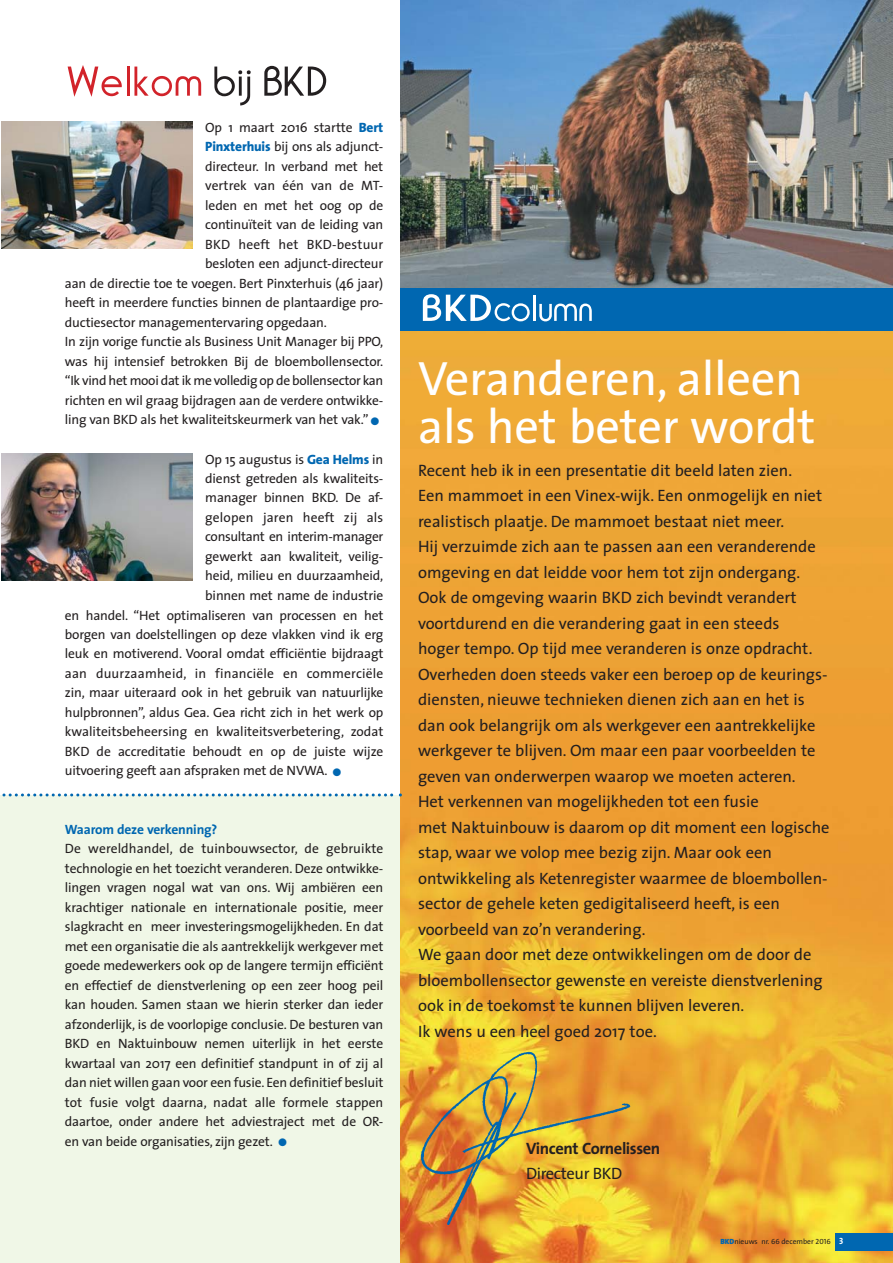
<style>
.page{position:relative;width:893px;height:1263px;background:#fff}
.page>*{position:absolute;margin:0;border:0;box-sizing:border-box;transform-origin:0 0}
.t1{font:48.45px/48.4px "The Sans";letter-spacing:-.005em;color:#fff}
.t2{font:16.5px/25.5px "The Sans";color:#231f20}
.t3{font:700 16.5px "The Sans";letter-spacing:-.025em;color:#231f20}
.t4{font:16.5px "The Sans";letter-spacing:-.025em;color:#231f20}
.t5{font:13.5px/19.5px "The Sans";letter-spacing:-.01em;color:#231f20;text-align:justify}
.t6{font:700 13.5px "The Sans";letter-spacing:-.015em;color:#0067b1}
.t7{font:7.5px "The Sans";color:#231f20}
.s1{font-weight:800;color:#0067b1}
.s2{font-family:"Monotype Sorts";font-size:10.5px;color:#0067b1}
.s3{font-weight:900;color:#0067b1}
.s4{font-family:"The Sans Caps"}
.s5{font-family:"The Sans Bold Caps";font-size:9px;color:#fff}
</style>
<div class="page">
<div style="left:0;top:795px;width:400px;height:468px;background:#f0f7e7"></div>
<img style="left:400px;top:331px;width:492px;height:932px">
<img style="left:421px;top:1051px;width:209px;height:174px">
<svg style="left:2px;top:794px;width:400px;height:2px"></svg>
<div style="left:834px;top:1233px;width:58px;height:17px;background:#0067b1"></div>
<svg style="left:68px;top:65px;width:54px;height:32px"></svg>
<hr style="left:127px;top:67px;width:2px;height:29px;background:#d2232a">
<svg style="left:134px;top:67px;width:67px;height:29px"></svg>
<svg style="left:214px;top:67px;width:37px;height:38px"></svg>
<svg style="left:264px;top:66px;width:62px;height:30px"></svg>
<img style="left:1px;top:121px;width:191px;height:128px">
<img style="left:1px;top:454px;width:191px;height:126px">
<img style="left:400px;top:0;width:492px;height:288px">
<div style="left:400px;top:288px;width:492px;height:43px;background:#0067b1"></div>
<hr style="left:533px;top:295px;width:3px;height:26px;background:#fff">
<svg style="left:539px;top:304px;width:52px;height:17px"></svg>
<svg style="left:423px;top:294px;width:106px;height:27px"></svg>
<p class="t5" style="left:205px;top:119px;width:179px">Op 1 maart 2016 startte <span class="s1">Bert Pinxterhuis</span> bij ons als adjunct&shy;directeur. In verband met het vertrek van één van de MT&shy;leden en met het oog op de continuïteit van de leiding van BKD heeft het BKD-bestuur besloten een adjunct-directeur</p>
<p class="t5" style="left:65px;top:275px;width:320px;text-align:left">aan de directie toe te voegen. Bert Pinxterhuis (46 jaar) heeft in meerdere functies binnen de plantaardige pro&shy;ductiesector managementervaring opgedaan.<br>In zijn vorige functie als Business Unit Manager bij PPO, was hij intensief betrokken Bij de bloembollensector. “Ik vind het mooi dat ik me volledig op de bollensector kan richten en wil graag bijdragen aan de verdere ontwikke&shy;ling van BKD als het kwaliteitskeurmerk van het vak.” <span class="s2">●</span></p>
<p class="t5" style="left:205px;top:451px;width:180px">Op 15 augustus is <span class="s1">Gea Helms</span> in dienst getreden als kwaliteits&shy;manager binnen BKD. De af&shy;gelopen jaren heeft zij als consultant en interim-manager gewerkt aan kwaliteit, veilig&shy;heid, milieu en duurzaamheid, binnen met name de industrie</p>
<p class="t5" style="left:65px;top:607px;width:320px">en handel. “Het optimaliseren van processen en het borgen van doelstellingen op deze vlakken vind ik erg leuk en motiverend. Vooral omdat efficiëntie bijdraagt aan duurzaamheid, in financiële en commerciële zin, maar uiteraard ook in het gebruik van natuurlijke hulpbronnen”, aldus Gea. Gea richt zich in het werk op kwaliteitsbeheersing en kwaliteitsverbetering, zodat BKD de accreditatie behoudt en op de juiste wijze uitvoering geeft aan afspraken met de NVWA. <span class="s2">●</span></p>
<p class="t6" style="left:65px;top:824px;width:154px">Waarom deze verkenning?</p>
<p class="t5" style="left:65px;top:841px;width:320px">De wereldhandel, de tuinbouwsector, de gebruikte technologie en het toezicht veranderen. Deze ontwikke&shy;lingen vragen nogal wat van ons. Wij ambiëren een krachtiger nationale en internationale positie, meer slagkracht en meer investeringsmogelijkheden. En dat met een organisatie die als aantrekkelijk werkgever met goede medewerkers ook op de langere termijn efficiënt en effectief de dienstverlening op een zeer hoog peil kan houden. Samen staan we hierin sterker dan ieder afzonderlijk, is de voorlopige conclusie. De besturen van BKD en Naktuinbouw nemen uiterlijk in het eerste kwartaal van 2017 een definitief standpunt in of zij al dan niet willen gaan voor een fusie. Een definitief besluit tot fusie volgt daarna, nadat alle formele stappen daartoe, onder andere het adviestraject met de OR&shy;en van beide organisaties, zijn gezet. <span class="s2">●</span></p>
<h1 class="t1" style="left:418px;top:359px;width:399px">Veranderen, alleen als het beter wordt</h1>
<p class="t2" style="left:418px;top:459px;width:413px">Recent heb ik in een presentatie dit beeld laten zien.<br>Een mammoet in een Vinex-wijk. Een onmogelijk en niet realistisch plaatje. De mammoet bestaat niet meer.<br>Hij verzuimde zich aan te passen aan een veranderende omgeving en dat leidde voor hem tot zijn ondergang.<br>Ook de omgeving waarin BKD zich bevindt verandert voortdurend en die verandering gaat in een steeds<br>hoger tempo. Op tijd mee veranderen is onze opdracht.<br>Overheden doen steeds vaker een beroep op de keurings&shy;diensten, nieuwe technieken dienen zich aan en het is dan ook belangrijk om als werkgever een aantrekkelijke werkgever te blijven. Om maar een paar voorbeelden te geven van onderwerpen waarop we moeten acteren.<br>Het verkennen van mogelijkheden tot een fusie<br>met Naktuinbouw is daarom op dit moment een logische stap, waar we volop mee bezig zijn. Maar ook een ontwikkeling als Ketenregister waarmee de bloembollen&shy;sector de gehele keten gedigitaliseerd heeft, is een voorbeeld van zo’n verandering.<br>We gaan door met deze ontwikkelingen om de door de bloembollensector gewenste en vereiste dienstverlening ook in de toekomst te kunnen blijven leveren.<br>Ik wens u een heel goed 2017 toe.</p>
<p class="t3" style="left:526px;top:1142px;width:136px">Vincent Cornelissen</p>
<p class="t4" style="left:526px;top:1168px;width:98px">Directeur BKD</p>
<p class="t7" style="left:720px;top:1238px;width:125px"><span class="s3">BKD</span>nieuws nr. <span class="s4">66</span> december <span class="s4">2016</span> <span class="s5">3</span></p>
</div>
